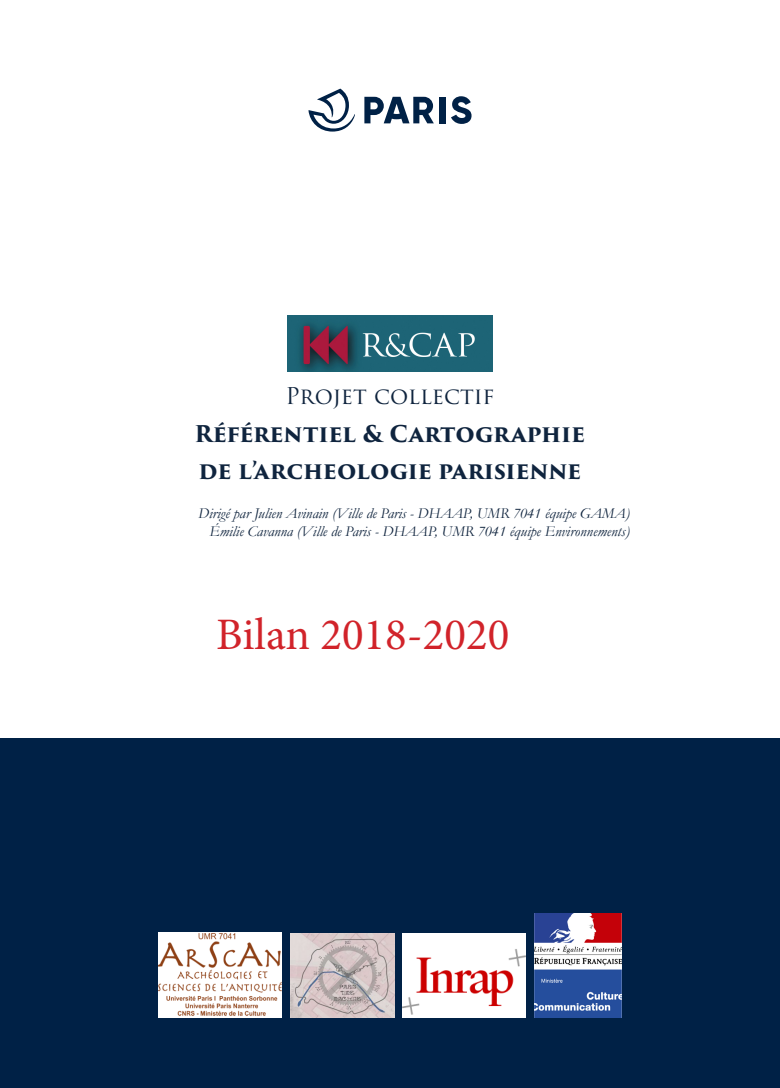
<style>
.page{position:relative;width:780px;height:1088px;background:#fff}
.page>*{position:absolute;margin:0;border:0;box-sizing:border-box;transform-origin:0 0}
.t1{font:45px "Minion Pro";color:#d1232a}
.t2{font:700 22.5px "Trajan Pro 3";letter-spacing:-.005em;color:#0f243e}
.t3{font:22.5px "Trajan Pro 3";color:#0f243e}
.t4{font:italic 15px "Garamond";color:#0f243e}
</style>
<div class="page">
<div style="left:0;top:739px;width:780px;height:349px;background:#002146"></div>
<img style="left:288px;top:315px;width:204px;height:57px">
<div style="left:439px;top:97px;width:6px;height:26px;background:#002146"></div>
<svg style="left:364px;top:97px;width:70px;height:26px"></svg>
<svg style="left:451px;top:96px;width:20px;height:28px"></svg>
<svg style="left:308px;top:89px;width:47px;height:43px"></svg>
<img style="left:403px;top:934px;width:123px;height:83px">
<img style="left:534px;top:914px;width:87px;height:103px">
<img style="left:290px;top:934px;width:104px;height:83px">
<img style="left:158px;top:932px;width:124px;height:85px">
<p class="t3" style="left:285px;top:381px;width:210px">Projet collectif</p>
<p class="t2" style="left:195px;top:417px;width:392px">Référentiel &amp; Cartographie</p>
<p class="t2" style="left:198px;top:454px;width:384px">de l’archeologie parisienne</p>
<p class="t4" style="left:198px;top:503px;width:433px">Dirigé par Julien Avinain (Ville de Paris - DHAAP, UMR 7041 équipe GAMA)</p>
<p class="t4" style="left:209px;top:521px;width:422px">Émilie Cavanna (Ville de Paris - DHAAP, UMR 7041 équipe Environnements)</p>
<p class="t1" style="left:216px;top:604px;width:294px">Bilan 2018-2020</p>
</div>
